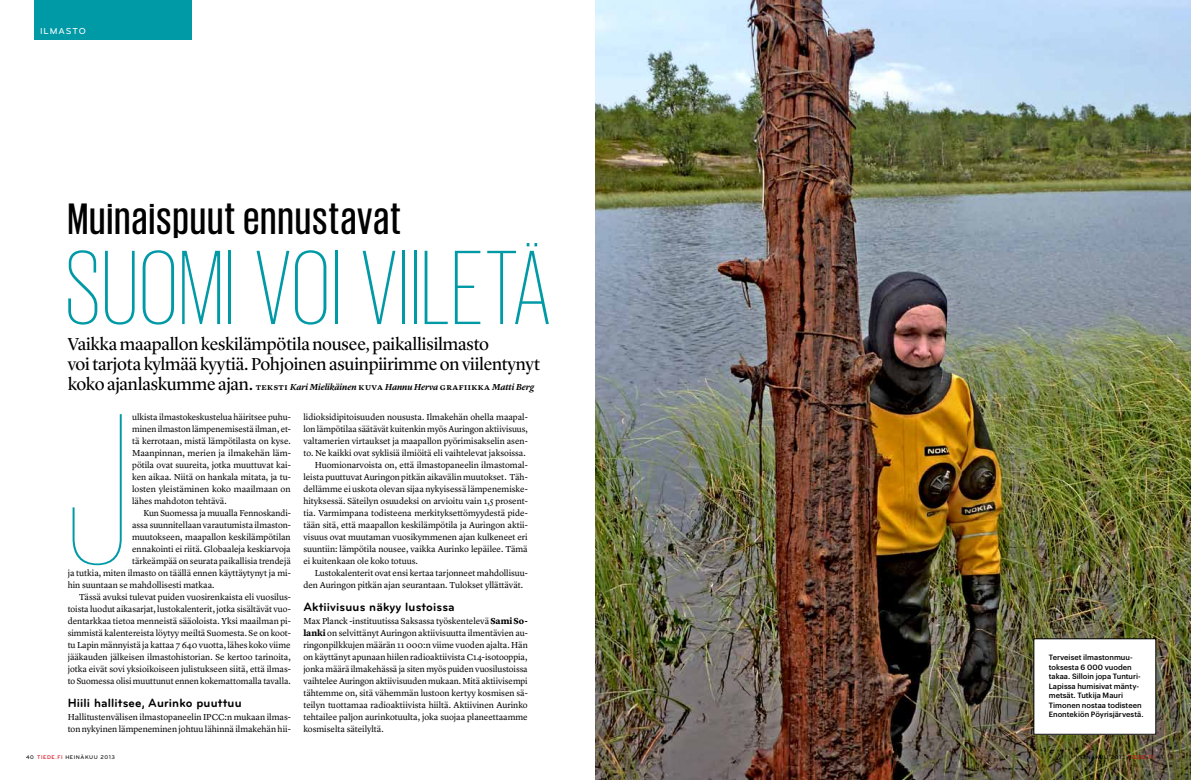
<style>
.page{position:relative;width:1191px;height:780px;background:#fff}
.page>*{position:absolute;margin:0;border:0;box-sizing:border-box;transform-origin:0 0}
.t1{font:100 221.4px "Giorgio Sans";color:#009aa6}
.t2{font:200 108px "Giorgio Sans";letter-spacing:.015em;color:#009aa6}
.t3{font:500 45px "Giorgio Sans";letter-spacing:.035em;color:#000}
.t4{font:18px/20px "Lyon Display";letter-spacing:-.01em;color:#000}
.t5{font:700 12.5px "Bryant Pro";letter-spacing:.01em;color:#000}
.t6{font:9px/12px "Lyon Text";letter-spacing:-.005em;color:#000;text-align:justify}
.t7{font:italic 600 9px "Lyon Text";letter-spacing:-.015em;color:#000}
.t8{font:500 9px "Bryant Pro";letter-spacing:.105em;color:#fff}
.t9{font:500 7.5px/9.5px "Graphik";letter-spacing:.005em;color:#000}
.t10{font:500 5.5px "Bryant Pro";letter-spacing:.1em;color:#000}
.s1{font-family:"Lyon Display";font-weight:400;font-style:normal;font-size:18px}
.s2{font-style:normal}
.s3{font-weight:700}
.s4{color:#d3000f}
</style>
<div class="page">
<img style="left:595px;top:0;width:596px;height:780px">
<div style="left:1033px;top:638px;width:122px;height:96px;background:#fff"></div>
<div style="left:1033px;top:638px;width:123px;height:96px;border:1px solid #000"></div>
<div style="left:34px;top:0;width:157px;height:40px;background:#009aa6"></div>
<p class="t8" style="left:40px;top:26px;width:47px">ILMASTO</p>
<h3 class="t3" style="left:68px;top:196px;width:335px">Muinaispuut ennustavat</h3>
<h2 class="t2" style="left:66px;top:236px;width:486px">SUOMI VOI VIILETÄ</h2>
<h3 class="t4" style="left:68px;top:333px;width:474px">Vaikka maapallon keskilämpötila nousee, paikallisilmasto<br>voi tarjota kylmää kyytiä. Pohjoinen asuinpiirimme on viilentynyt</h3>
<p class="t7" style="left:68px;top:380px;width:468px"><span class="s1">koko ajanlaskumme ajan.</span> <span class="s2">teksti</span> Kari Mielikäinen <span class="s2">kuva</span> Hannu Herva <span class="s2">grafiikka</span> Matti Berg</p>
<h1 class="t1" style="left:68px;top:385px;width:62px">J</h1>
<p class="t6" style="left:132px;top:410px;width:160px">ulkista ilmastokeskustelua häiritsee puhu&shy;minen ilmaston lämpenemisestä ilman, et&shy;tä kerrotaan, mistä lämpötilasta on kyse.<br>Maanpinnan, merien ja ilmakehän läm&shy;pötila ovat suureita, jotka muuttuvat kai&shy;ken aikaa. Niitä on hankala mitata, ja tu&shy;losten yleistäminen koko maailmaan on lähes mahdoton tehtävä.</p>
<p class="t6" style="left:143px;top:506px;width:149px">Kun Suomessa ja muualla Fennoskandi-</p>
<p class="t6" style="left:132px;top:518px;width:160px">assa suunnitellaan varautumista ilmaston-</p>
<p class="t6" style="left:132px;top:530px;width:160px">muutokseen, maapallon keskilämpötilan</p>
<p class="t6" style="left:132px;top:542px;width:160px">ennakointi ei riitä. Globaaleja keskiarvoja</p>
<p class="t6" style="left:132px;top:554px;width:160px">tärkeämpää on seurata paikallisia trendejä</p>
<p class="t6" style="left:68px;top:566px;width:225px">ja tutkia, miten ilmasto on täällä ennen käyttäytynyt ja mi-</p>
<p class="t6" style="left:68px;top:578px;width:148px">hin suuntaan se mahdollisesti matkaa.</p>
<p class="t6" style="left:79px;top:590px;width:213px">Tässä avuksi tulevat puiden vuosirenkaista eli vuosilus-</p>
<p class="t6" style="left:68px;top:602px;width:225px">toista luodut aikasarjat, lustokalenterit, jotka sisältävät vuo-</p>
<p class="t6" style="left:68px;top:614px;width:225px">dentarkkaa tietoa menneistä sääoloista. Yksi maailman pi-</p>
<p class="t6" style="left:68px;top:626px;width:225px">simmistä kalentereista löytyy meiltä Suomesta. Se on koot-</p>
<p class="t6" style="left:68px;top:638px;width:224px">tu Lapin männyistä ja kattaa 7 640 vuotta, lähes koko viime</p>
<p class="t6" style="left:68px;top:650px;width:225px">jääkauden jälkeisen ilmastohistorian. Se kertoo tarinoita,</p>
<p class="t6" style="left:68px;top:662px;width:225px">jotka eivät sovi yksioikoiseen julistukseen siitä, että ilmas-</p>
<p class="t6" style="left:68px;top:674px;width:225px">to Suomessa olisi muuttunut ennen kokemattomalla tavalla.</p>
<h3 class="t5" style="left:68px;top:695px;width:175px">Hiili hallitsee, Aurinko puuttuu</h3>
<p class="t6" style="left:68px;top:710px;width:225px">Hallitustenvälisen ilmastopaneelin IPCC:n mukaan ilmas&shy;ton nykyinen lämpeneminen johtuu lähinnä ilmakehän hii-</p>
<p class="t6" style="left:303px;top:410px;width:226px">lidioksidipitoisuuden noususta. Ilmakehän ohella maapal-</p>
<p class="t6" style="left:303px;top:422px;width:226px">lon lämpötilaa säätävät kuitenkin myös Auringon aktiivisuus,</p>
<p class="t6" style="left:303px;top:434px;width:226px">valtamerien virtaukset ja maapallon pyörimisakselin asen-</p>
<p class="t6" style="left:303px;top:446px;width:224px">to. Ne kaikki ovat syklisiä ilmiöitä eli vaihtelevat jaksoissa.</p>
<p class="t6" style="left:315px;top:458px;width:214px">Huomionarvoista on, että ilmastopaneelin ilmastomal-</p>
<p class="t6" style="left:303px;top:470px;width:226px">leista puuttuvat Auringon pitkän aikavälin muutokset. Täh-</p>
<p class="t6" style="left:303px;top:482px;width:226px">dellämme ei uskota olevan sijaa nykyisessä lämpenemiske-</p>
<p class="t6" style="left:303px;top:494px;width:226px">hityksessä. Säteilyn osuudeksi on arvioitu vain 1,5 prosent-</p>
<p class="t6" style="left:303px;top:506px;width:226px">tia. Varmimpana todisteena merkityksettömyydestä pide-</p>
<p class="t6" style="left:303px;top:518px;width:226px">tään sitä, että maapallon keskilämpötila ja Auringon aktii-</p>
<p class="t6" style="left:303px;top:530px;width:226px">visuus ovat muutaman vuosikymmenen ajan kulkeneet eri</p>
<p class="t6" style="left:303px;top:542px;width:226px">suuntiin: lämpötila nousee, vaikka Aurinko lepäilee. Tämä</p>
<p class="t6" style="left:303px;top:554px;width:116px">ei kuitenkaan ole koko totuus.</p>
<p class="t6" style="left:315px;top:566px;width:214px">Lustokalenterit ovat ensi kertaa tarjonneet mahdollisuu-</p>
<p class="t6" style="left:303px;top:578px;width:221px">den Auringon pitkän ajan seurantaan. Tulokset yllättävät.</p>
<h3 class="t5" style="left:303px;top:599px;width:153px">Aktiivisuus näkyy lustoissa</h3>
<p class="t6" style="left:303px;top:614px;width:226px">Max Planck -instituutissa Saksassa työskentelevä <span class="s3">Sami So&shy;lanki</span> on selvittänyt Auringon aktiivisuutta ilmentävien au&shy;ringonpilkkujen määrän 11 000:n viime vuoden ajalta. Hän on käyttänyt apunaan hiilen radioaktiivista C14-isotooppia, jonka määrä ilmakehässä ja siten myös puiden vuosilustoissa vaihtelee Auringon aktiivisuuden mukaan. Mitä aktiivisempi tähtemme on, sitä vähemmän lustoon kertyy kosmisen sä&shy;teilyn tuottamaa radioaktiivista hiiltä. Aktiivinen Aurinko tehtailee paljon aurinkotuulta, joka suojaa planeettaamme kosmiselta säteilyltä.</p>
<p class="t9" style="left:1048px;top:652px;width:96px">Terveiset ilmastonmuu&shy;toksesta 6 000 vuoden takaa. Silloin jopa Tunturi-<br>Lapissa humisivat mänty&shy;metsät. Tutkija Mauri<br>Timonen nostaa todisteen<br>Enontekiön Pöyrisjärvestä.</p>
<p class="t10" style="left:26px;top:754px;width:90px">40 <span class="s4">TIEDE.FI</span> HEI NÄKUU 2013</p>
<p class="t10" style="left:1075px;top:754px;width:89px">HEI NÄKUU 2013 <span class="s4">TIEDE.FI</span> 41</p>
</div>
